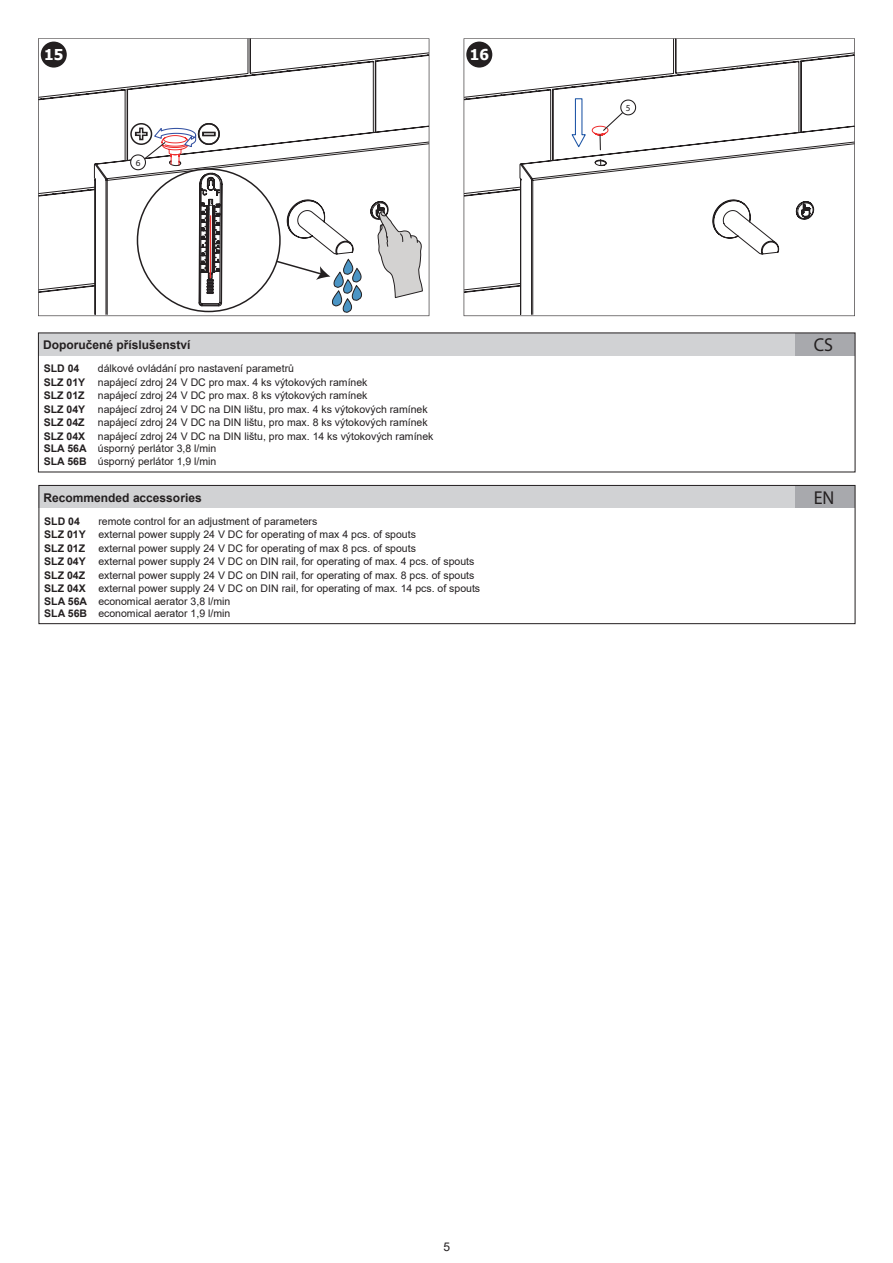
<style>
.page{position:relative;width:893px;height:1263px;background:#fff}
.page>*{position:absolute;margin:0;border:0;box-sizing:border-box;transform-origin:0 0}
.t1{font:18.75px "Myriad Pro";color:#231f20;scale:.96 1}
.t2{font:700 15px "Tahoma";color:#fff}
.t3{font:700 12px "Arial";color:#231f20}
.t4{font:12px "Arial";color:#231f20}
.t5{font:10.5px/13.5px "Arial";color:#231f20}
.t6{font:700 10.5px "Arial";color:#231f20}
.t7{font:9.3px "MS Shell Dlg";color:#231f20}
.s1{font-weight:700}
</style>
<div class="page">
<div style="left:38px;top:333px;width:817px;height:23px;background:#d1d2d4"></div>
<div style="left:795px;top:333px;width:60px;height:23px;background:#a8a9ad"></div>
<div style="left:39px;top:485px;width:816px;height:23px;background:#d1d2d4"></div>
<div style="left:795px;top:485px;width:60px;height:23px;background:#a8a9ad"></div>
<div style="left:39px;top:485px;width:816px;height:139px;border:1px solid #231f20"></div>
<svg style="left:38px;top:38px;width:391px;height:255px"></svg>
<div style="left:137px;top:169px;width:143px;height:143px;background:#fff;border-radius:50%"></div>
<svg style="left:129px;top:122px;width:98px;height:190px"></svg>
<hr style="left:210px;top:215px;width:1px;height:63px;background:#ee2f2c">
<svg style="left:275px;top:259px;width:87px;height:54px"></svg>
<svg style="left:463px;top:38px;width:392px;height:255px"></svg>
<svg style="left:570px;top:98px;width:66px;height:69px"></svg>
<svg style="left:378px;top:210px;width:45px;height:88px"></svg>
<h2 class="t2" style="left:44px;top:46px;width:21px">15</h2>
<h2 class="t2" style="left:470px;top:46px;width:21px">16</h2>
<p class="t7" style="left:136px;top:157px;width:6px">6</p>
<p class="t7" style="left:626px;top:102px;width:6px">5</p>
<p class="t3" style="left:43px;top:337px;width:149px">Doporučené příslušenství</p>
<h1 class="t1" style="left:813px;top:338px;width:22px">CS</h1>
<p class="t6" style="left:44px;top:361px;width:37px">SLD 04</p>
<p class="t5" style="left:44px;top:362px;width:325px;text-indent:54px">dálkové ovládání pro nastavení parametrů<br><span class="s1">SLZ 01Y</span> napájecí zdroj 24 V DC pro max. 4 ks výtokových ramínek<br><span class="s1">SLZ 01Z</span></p>
<p class="t5" style="left:44px;top:389px;width:385px;text-indent:54px">napájecí zdroj 24 V DC pro max. 8 ks výtokových ramínek<br><span class="s1">SLZ 04Y</span> napájecí zdroj 24 V DC na DIN lištu, pro max. 4 ks výtokových ramínek<br><span class="s1">SLZ 04Z</span></p>
<p class="t5" style="left:44px;top:416px;width:391px;line-height:12.9px;text-indent:54px">napájecí zdroj 24 V DC na DIN lištu, pro max. 8 ks výtokových ramínek <span class="s1">SLZ 04X</span> napájecí zdroj 24 V DC na DIN lištu, pro max. 14 ks výtokových ramínek <span class="s1">SLA 56A</span> ˙sporn˝ perl·tor 3,8 l/min<br><span class="s1">SLA 56B</span> ˙sporn˝ perl·tor 1,9 l/min</p>
<p class="t3" style="left:44px;top:489px;width:160px">Recommended accessories</p>
<h1 class="t1" style="left:813px;top:490px;width:23px">EN</h1>
<p class="t6" style="left:44px;top:514px;width:37px">SLD 04</p>
<p class="t5" style="left:44px;top:514px;width:373px;text-indent:54px">remote control for an adjustment of parameters<br><span class="s1">SLZ 01Y</span> external power supply 24 V DC for operating of max 4 pcs. of spouts<br><span class="s1">SLZ 01Z</span></p>
<p class="t5" style="left:44px;top:541px;width:431px;text-indent:54px">external power supply 24 V DC for operating of max 8 pcs. of spouts<br><span class="s1">SLZ 04Y</span> external power supply 24 V DC on DIN rail, for operating of max. 4 pcs. of spouts<br><span class="s1">SLZ 04Z</span></p>
<p class="t5" style="left:44px;top:568px;width:437px;line-height:12.9px;text-indent:54px">external power supply 24 V DC on DIN rail, for operating of max. 8 pcs. of spouts <span class="s1">SLZ 04X</span> external power supply 24 V DC on DIN rail, for operating of max. 14 pcs. of spouts <span class="s1">SLA 56A</span> economical aerator 3,8 l/min<br><span class="s1">SLA 56B</span> economical aerator 1,9 l/min</p>
<p class="t4" style="left:443px;top:1242px;width:8px">5</p>
</div>
